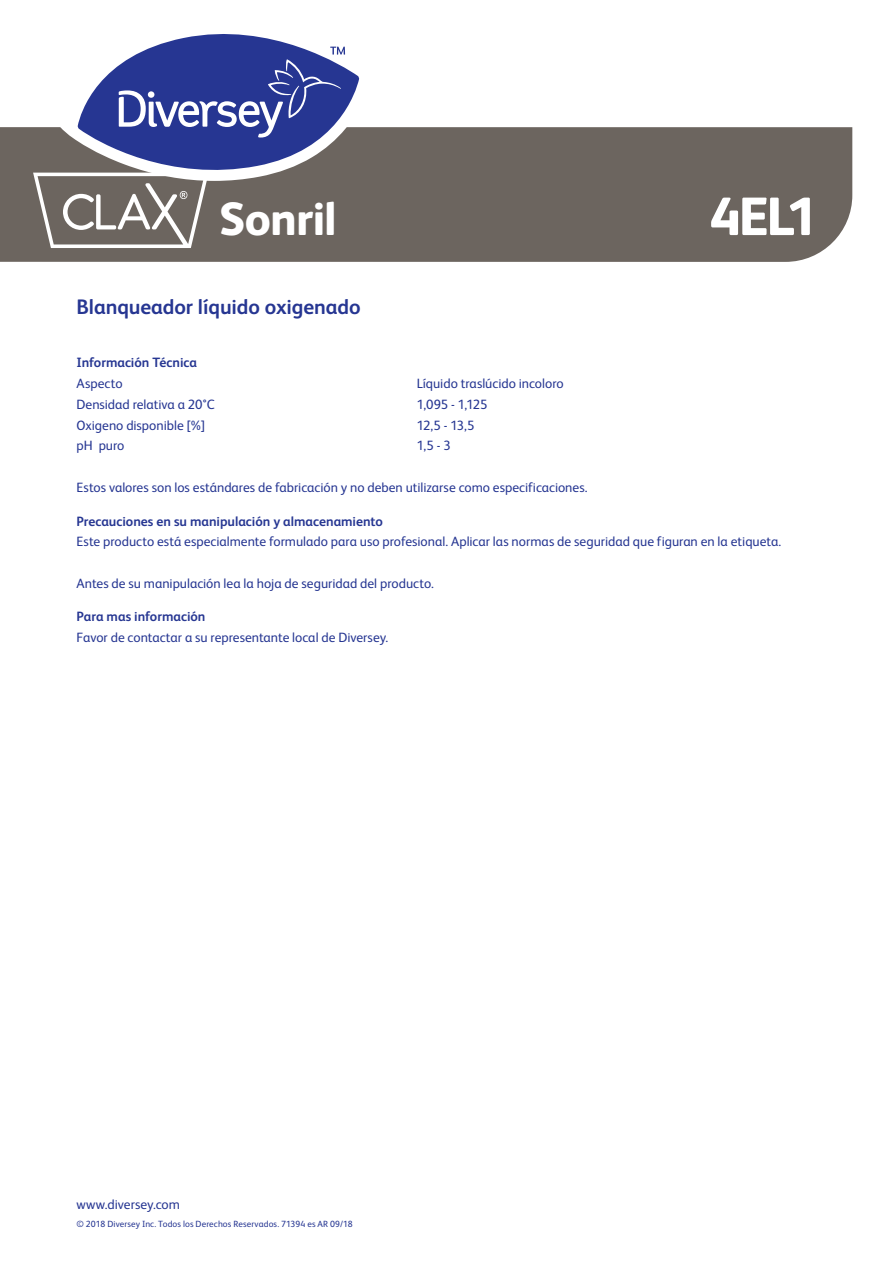
<style>
.page{position:relative;width:893px;height:1263px;background:#fff}
.page>*{position:absolute;margin:0;border:0;box-sizing:border-box;transform-origin:0 0}
.t1{font:800 54px "FS Albert Pro";color:#fff}
.t2{font:800 46.5px "FS Albert Pro";letter-spacing:-.02em;color:#fff}
.Subtitulo{font:700 21px "FS Albert Pro";letter-spacing:-.005em;color:#263692}
.Maintext{font:13.5px "FS Albert Pro";color:#263692}
.Subheads{font:700 13.5px "FS Albert Pro";color:#263692}
.t3{font:9px "FS Albert Pro";letter-spacing:.01em;color:#263692}
</style>
<div class="page">
<div style="left:0;top:127px;width:852px;height:135px;background:#6c655f"></div>
<svg style="left:33px;top:173px;width:176px;height:75px"></svg>
<svg style="left:58px;top:78px;width:316px;height:103px"></svg>
<svg style="left:78px;top:34px;width:281px;height:148px"></svg>
<svg style="left:119px;top:47px;width:226px;height:91px;background:#4a58a4"></svg>
<p class="t2" style="left:219px;top:183px;width:119px">Sonril</p>
<p class="t1" style="left:710px;top:174px;width:108px">4EL1</p>
<p class="Subtitulo" style="left:77px;top:292px;width:286px">Blanqueador líquido oxigenado</p>
<p class="Subheads" style="left:77px;top:353px;width:122px">Información Técnica</p>
<p class="Maintext" style="left:77px;top:374px;width:48px">Aspecto</p>
<p class="Maintext" style="left:417px;top:374px;width:148px">Líquido traslúcido incoloro</p>
<p class="Maintext" style="left:77px;top:395px;width:140px">Densidad relativa a 20°C</p>
<p class="Maintext" style="left:417px;top:395px;width:72px">1,095 - 1,125</p>
<p class="Maintext" style="left:77px;top:415px;width:130px">Oxigeno disponible [%]</p>
<p class="Maintext" style="left:417px;top:415px;width:59px">12,5 - 13,5</p>
<p class="Maintext" style="left:77px;top:436px;width:49px">pH puro</p>
<p class="Maintext" style="left:417px;top:436px;width:36px">1,5 - 3</p>
<p class="Maintext" style="left:77px;top:478px;width:513px">Estos valores son los estándares de fabricación y no deben utilizarse como especificaciones.</p>
<p class="Subheads" style="left:77px;top:511px;width:308px">Precauciones en su manipulación y almacenamiento</p>
<p class="Maintext" style="left:77px;top:532px;width:706px">Este producto está especialmente formulado para uso profesional. Aplicar las normas de seguridad que figuran en la etiqueta.</p>
<p class="Maintext" style="left:77px;top:573px;width:359px">Antes de su manipulación lea la hoja de seguridad del producto.</p>
<p class="Subheads" style="left:77px;top:607px;width:130px">Para mas información</p>
<p class="Maintext" style="left:77px;top:628px;width:313px">Favor de contactar a su representante local de Diversey.</p>
<p class="Maintext" style="left:77px;top:1195px;width:105px">www.diversey.com</p>
<p class="t3" style="left:77px;top:1217px;width:278px">© 2018 Diversey Inc. Todos los Derechos Reservados. 71394 es AR 09/18</p>
</div>
